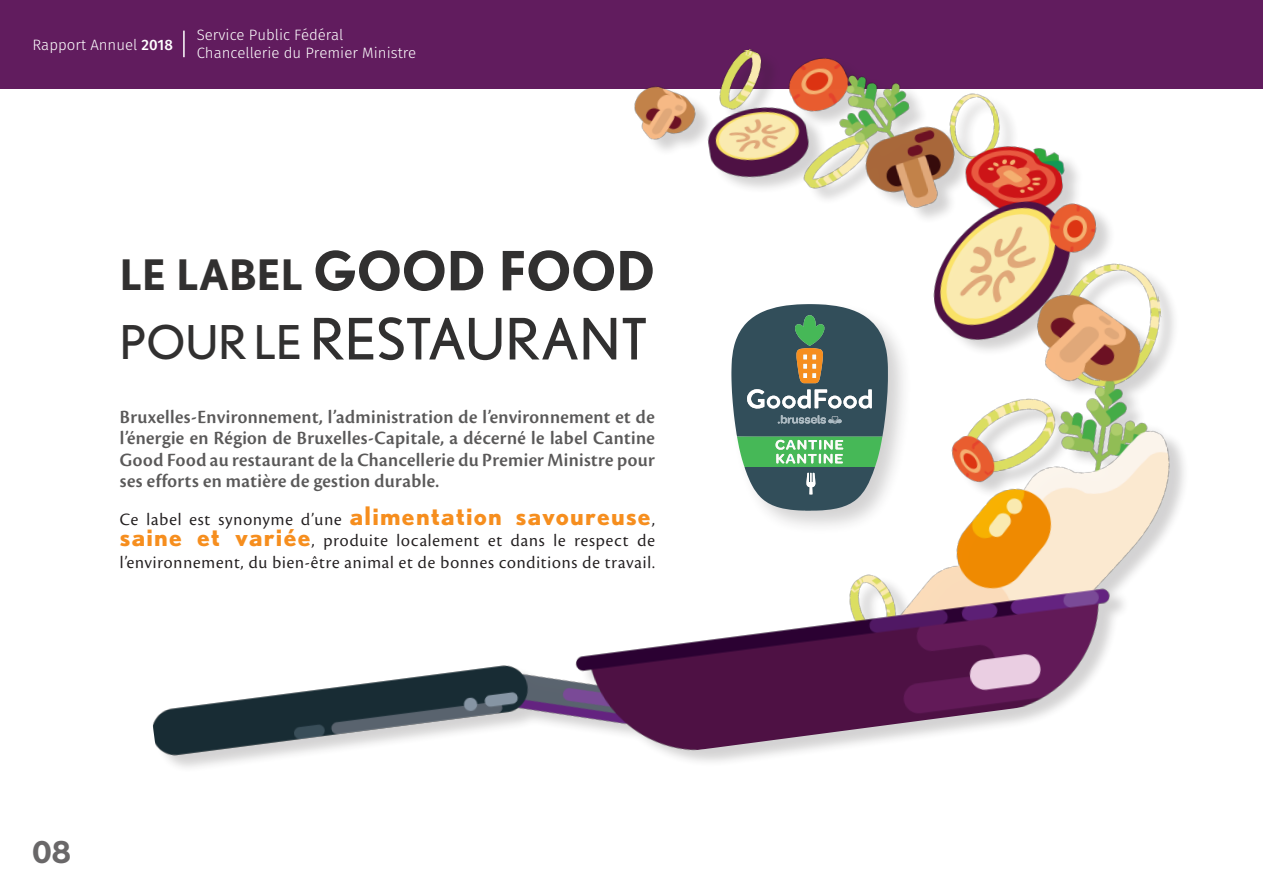
<style>
.page{position:relative;width:1263px;height:893px;background:#fff}
.page>*{position:absolute;margin:0;border:0;box-sizing:border-box;transform-origin:0 0}
.t1{font:57px "Nobel";color:#313030}
.t2{font:700 54px "Nobel";color:#313030}
.t3{font:700 30px "Nobel";color:#696768}
.t4{font:19.5px/21.6px "Cronos Pro Semibold Disp";letter-spacing:.02em;color:#5a5959;text-align:justify}
.t5{font:18px/21.6px "Cronos Pro Disp";letter-spacing:.05em;color:#231f20;text-align:justify}
.t6{font:300 15px/18px "Fira Sans";color:#fff}
.s1{font-weight:500}
.s2{font-size:42px}
.s3{font-size:46.5px}
.s4{font-family:"Nobel";font-weight:700;font-size:25.5px;color:#f68e1e}
</style>
<div class="page">
<div style="left:0;top:0;width:1263px;height:88px;background:#611c5e"></div>
<img style="left:75px;top:30px;width:1135px;height:738px">
<p class="t6" style="left:33px;top:35px;width:142px">Rapport Annuel <span class="s1">2018</span></p>
<p class="t6" style="left:197px;top:25px;width:221px">Service Public Fédéral<br>Chancellerie du Premier Ministre</p>
<h2 class="t2" style="left:120px;top:239px;width:536px"><span class="s2">LE LABEL</span> GOOD FOOD</h2>
<h1 class="t1" style="left:120px;top:306px;width:529px"><span class="s3">POUR LE</span> RESTAURANT</h1>
<p class="t4" style="left:120px;top:406px;width:536px">Bruxelles-Environnement, l’administration de l’environnement et de l’énergie en Région de Bruxelles-Capitale, a décerné le label Cantine Good Food au restaurant de la Chancellerie du Premier Ministre pour ses efforts en matière de gestion durable.</p>
<p class="t5" style="left:120px;top:508px;width:536px">Ce label est synonyme d’une <span class="s4">alimentation savoureuse</span>, <span class="s4">saine et variée</span>, produite localement et dans le respect de l’environnement, du bien-être animal et de bonnes conditions de travail.</p>
<h3 class="t3" style="left:33px;top:834px;width:40px">08</h3>
</div>
